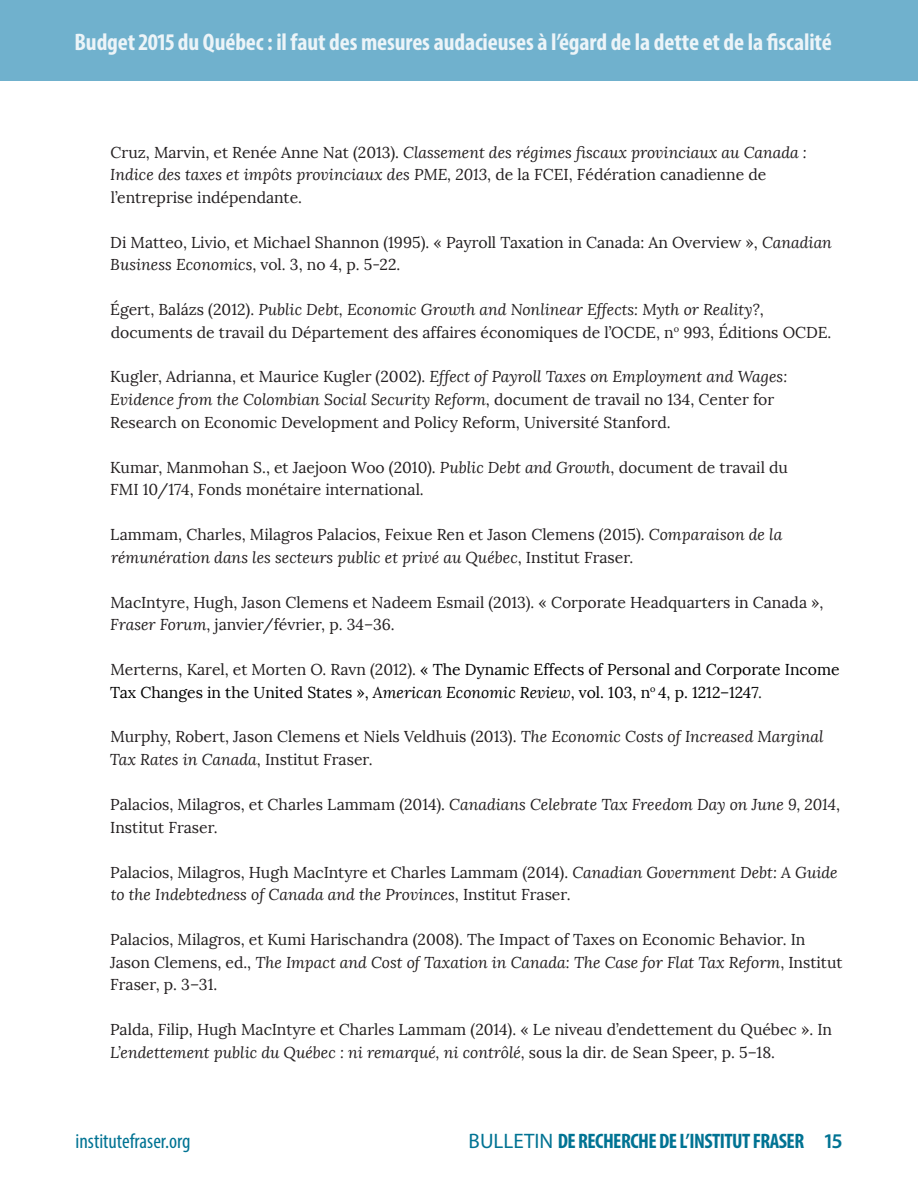
<style>
.page{position:relative;width:918px;height:1188px;background:#fff}
.page>*{position:absolute;margin:0;border:0;box-sizing:border-box;transform-origin:0 0}
.t1{font:700 condensed 24px "Myriad Pro";letter-spacing:-.005em;color:#ecf4f8}
.t2{font:700 condensed 21px "Myriad Pro";letter-spacing:-.025em;color:#007393}
.t3{font:condensed 21px "Myriad Pro";color:#007393}
.t4{font:15.75px/22.5px "Lora";color:#231f20}
.t5{font:italic 15.75px/22.5px "Lora";color:#231f20}
.t6{font:15.75px/22.5px "Lora";color:#000}
.s1{font-style:normal}
.s2{font-style:italic}
.s3{color:#231f20}
.s4{font-weight:400;font-stretch:normal}
.s5{font-weight:600;font-stretch:normal}
</style>
<div class="page">
<div style="left:0;top:0;width:918px;height:81px;background:#70b1cd"></div>
<h1 class="t1" style="left:75px;top:27px;width:759px">Budget 2015 du Québec : il faut des mesures audacieuses à l’égard de la dette et de la fiscalité</h1>
<p class="t5" style="left:110px;top:141px;width:698px"><span class="s1">Cruz, Marvin, et Renée Anne Nat (2013).</span> Classement des régimes fiscaux provinciaux au Canada :<br>Indice des taxes et impôts provinciaux des PME, 2013<span class="s1">, de la FCEI, Fédération canadienne de l’entreprise indépendante.</span></p>
<p class="t4" style="left:110px;top:231px;width:723px">Di Matteo, Livio, et Michael Shannon (1995). « Payroll Taxation in Canada: An Overview », <span class="s2">Canadian<br>Business Economics</span>, vol. 3, no 4, p. 5-22.</p>
<p class="t4" style="left:110px;top:299px;width:723px">Égert, Balázs (2012). <span class="s2">Public Debt, Economic Growth and Nonlinear Effects: Myth or Reality?</span>, documents de travail du Département des affaires économiques de l’OCDE, n<sup>o</sup> 993, Éditions OCDE.</p>
<p class="t4" style="left:110px;top:366px;width:679px">Kugler, Adrianna, et Maurice Kugler (2002). <span class="s2">Effect of Payroll Taxes on Employment and Wages:<br>Evidence from the Colombian Social Security Reform</span>, document de travail no 134, Center for<br>Research on Economic Development and Policy Reform, Université Stanford.</p>
<p class="t4" style="left:110px;top:456px;width:679px">Kumar, Manmohan S., et Jaejoon Woo (2010). <span class="s2">Public Debt and Growth</span>, document de travail du<br>FMI 10/174, Fonds monétaire international.</p>
<p class="t4" style="left:110px;top:524px;width:674px">Lammam, Charles, Milagros Palacios, Feixue Ren et Jason Clemens (2015). <span class="s2">Comparaison de la rémunération dans les secteurs public et privé au Québec</span>, Institut Fraser.</p>
<p class="t4" style="left:110px;top:591px;width:715px">MacIntyre, Hugh, Jason Clemens et Nadeem Esmail (2013). « Corporate Headquarters in Canada »,<br><span class="s2">Fraser Forum</span>, janvier/février, p. 34–36.</p>
<p class="t6" style="left:110px;top:659px;width:731px"><span class="s3">Merterns, Karel, et Morten O. Ravn (2012).</span> « The Dynamic Effects of Personal and Corporate Income<br>Tax Changes in the United States », <span class="s2">American Economic Review</span>, vol. 103, n<sup>o</sup> 4, p. 1212–1247<span class="s3">.</span></p>
<p class="t4" style="left:110px;top:726px;width:715px">Murphy, Robert, Jason Clemens et Niels Veldhuis (2013). <span class="s2">The Economic Costs of Increased Marginal<br>Tax Rates in Canada</span>, Institut Fraser.</p>
<p class="t4" style="left:110px;top:794px;width:731px">Palacios, Milagros, et Charles Lammam (2014). <span class="s2">Canadians Celebrate Tax Freedom Day on June 9, 2014</span>,<br>Institut Fraser.</p>
<p class="t4" style="left:110px;top:861px;width:729px">Palacios, Milagros, Hugh MacIntyre et Charles Lammam (2014). <span class="s2">Canadian Government Debt: A Guide to the Indebtedness of Canada and the Provinces</span>, Institut Fraser.</p>
<p class="t4" style="left:110px;top:929px;width:734px">Palacios, Milagros, et Kumi Harischandra (2008). The Impact of Taxes on Economic Behavior. In<br>Jason Clemens, ed., <span class="s2">The Impact and Cost of Taxation in Canada: The Case for Flat Tax Reform</span>, Institut<br>Fraser, p. 3–31.</p>
<p class="t4" style="left:110px;top:1019px;width:723px">Palda, Filip, Hugh MacIntyre et Charles Lammam (2014). « Le niveau d’endettement du Québec ». In<br><span class="s2">L’endettement public du Québec : ni remarqué, ni contrôlé,</span> sous la dir. de Sean Speer, p. 5–18.</p>
<h2 class="t3" style="left:76px;top:1128px;width:116px">institutefraser.org</h2>
<h2 class="t2" style="left:469px;top:1127px;width:375px"><span class="s4">BULLETIN</span> DE RECHERCHE DE L’INSTITUT FRASER <span class="s5">15</span></h2>
</div>
